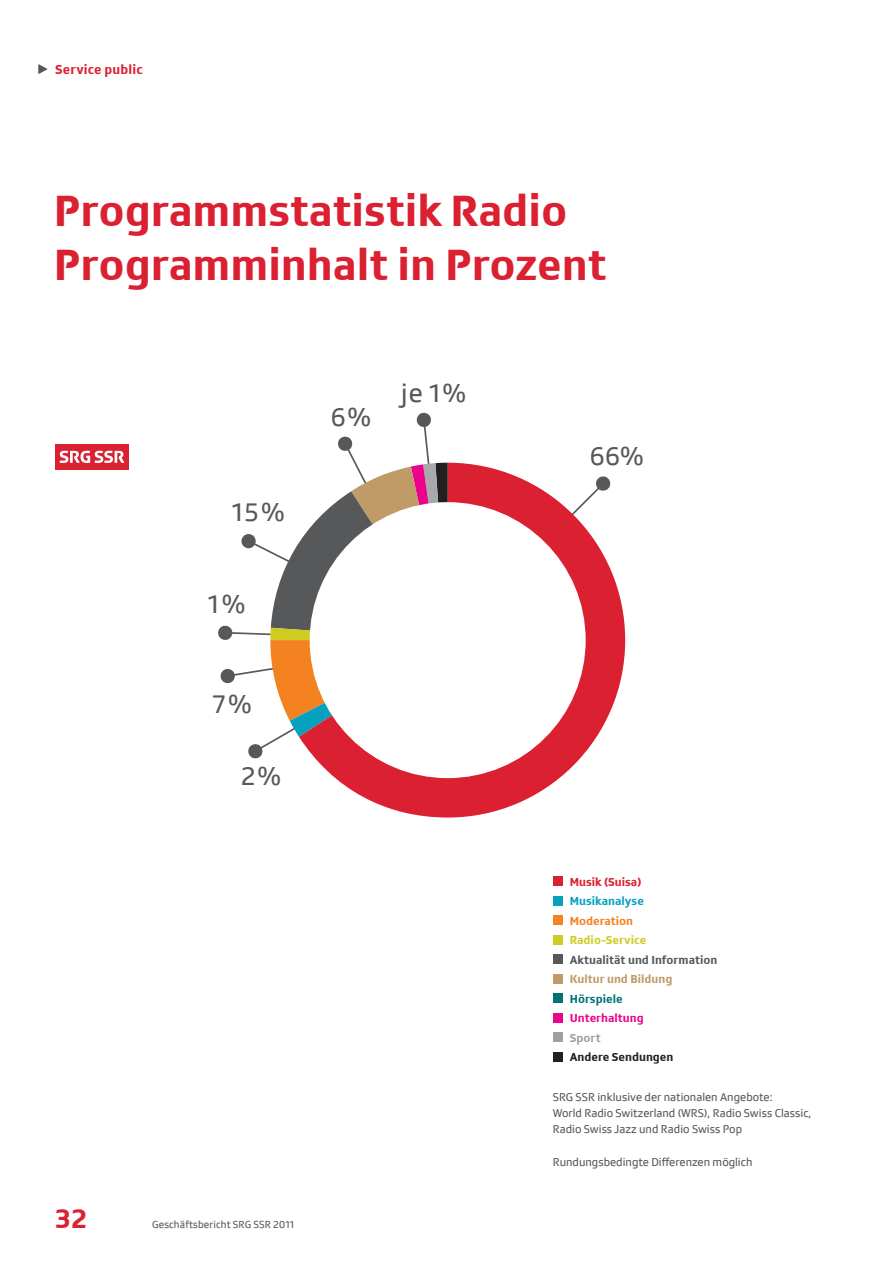
<style>
.page{position:relative;width:893px;height:1263px;background:#fff}
.page>*{position:absolute;margin:0;border:0;box-sizing:border-box;transform-origin:0 0}
.Headline_gross__30pt{font:700 45px "SRGSSR Type";color:#da2031}
.t1{font:700 28.5px "SRGSSR Type";color:#da2031}
.t2{font:26.85px "SRGSSR Type";color:#57585a}
.t3{font:700 13.5px "SRGSSR Type";letter-spacing:.01em;color:#da2031}
.t4{font:700 12px "SRGSSR Type";color:#57585a}
.t5{font:700 12px "SRGSSR Type";color:#c09a67}
.t6{font:700 12px "SRGSSR Type";color:#231f20}
.t7{font:700 12px "SRGSSR Type";color:#cecc22}
.t8{font:700 12px "SRGSSR Type";color:#da2031}
.t9{font:700 12px "SRGSSR Type";color:#07a0bd}
.t10{font:700 12px "SRGSSR Type";color:#ed028c}
.t11{font:700 12px "SRGSSR Type";color:#f58220}
.t12{font:700 12px "SRGSSR Type";color:#007378}
.t13{font:700 12px "SRGSSR Type";color:#9d9fa2}
.t14{font:11.7px/16.2px "SRGSSR Type";color:#57585a}
.t15{font:10.5px "SRGSSR Type";letter-spacing:.01em;color:#57585a}
</style>
<div class="page">
<svg style="left:38px;top:64px;width:9px;height:10px"></svg>
<div style="left:55px;top:444px;width:74px;height:25px;background:#da2031"></div>
<svg style="left:60px;top:451px;width:64px;height:12px"></svg>
<div style="left:553px;top:876px;width:9px;height:10px;background:#da2031"></div>
<div style="left:553px;top:896px;width:9px;height:9px;background:#07a0bd"></div>
<div style="left:553px;top:915px;width:9px;height:10px;background:#f58220"></div>
<div style="left:553px;top:935px;width:9px;height:9px;background:#cecc22"></div>
<div style="left:553px;top:954px;width:9px;height:10px;background:#57585a"></div>
<div style="left:553px;top:974px;width:9px;height:9px;background:#c09a67"></div>
<div style="left:553px;top:993px;width:9px;height:10px;background:#007378"></div>
<div style="left:553px;top:1013px;width:9px;height:9px;background:#ed028c"></div>
<div style="left:553px;top:1032px;width:9px;height:10px;background:#9d9fa2"></div>
<div style="left:553px;top:1052px;width:9px;height:9px;background:#231f20"></div>
<svg style="left:218px;top:412px;width:239px;height:347px"></svg>
<svg style="left:299px;top:463px;width:326px;height:354px"></svg>
<div style="left:310px;top:502px;width:276px;height:276px;background:#fff;border-radius:50%"></div>
<p class="t3" style="left:55px;top:61px;width:89px">Service public</p>
<p class="Headline_gross__30pt" style="left:54px;top:184px;width:515px">Programmstatistik Radio</p>
<p class="Headline_gross__30pt" style="left:54px;top:238px;width:554px">Programminhalt in Prozent</p>
<p class="t2" style="left:230px;top:496px;width:56px">15%</p>
<p class="t2" style="left:206px;top:588px;width:41px">1%</p>
<p class="t2" style="left:212px;top:689px;width:42px">7%</p>
<p class="t2" style="left:241px;top:761px;width:42px">2%</p>
<p class="t2" style="left:331px;top:401px;width:42px">6%</p>
<p class="t2" style="left:401px;top:377px;width:67px">je 1%</p>
<h2 class="t1" style="left:55px;top:1201px;width:34px">32</h2>
<p class="t15" style="left:152px;top:1218px;width:145px">Geschäftsbericht SRG SSR 2011</p>
<p class="t2" style="left:589px;top:441px;width:56px">66%</p>
<p class="t8" style="left:570px;top:875px;width:73px">Musik (Suisa)</p>
<p class="t9" style="left:570px;top:894px;width:76px">Musikanalyse</p>
<p class="t11" style="left:570px;top:914px;width:65px">Moderation</p>
<p class="t7" style="left:570px;top:933px;width:78px">Radio-Service</p>
<p class="t4" style="left:570px;top:953px;width:149px">Aktualität und Information</p>
<p class="t5" style="left:570px;top:972px;width:104px">Kultur und Bildung</p>
<p class="t12" style="left:570px;top:992px;width:54px">Hörspiele</p>
<p class="t10" style="left:570px;top:1011px;width:75px">Unterhaltung</p>
<p class="t13" style="left:570px;top:1031px;width:32px">Sport</p>
<p class="t6" style="left:570px;top:1050px;width:105px">Andere Sendungen</p>
<p class="t14" style="left:553px;top:1088px;width:260px">SRG SSR inklusive der nationalen Angebote:<br>World Radio Switzerland (WRS), Radio Swiss Classic,<br>Radio Swiss Jazz und Radio Swiss Pop</p>
<p class="t14" style="left:553px;top:1153px;width:201px">Rundungsbedingte Differenzen möglich</p>
</div>
